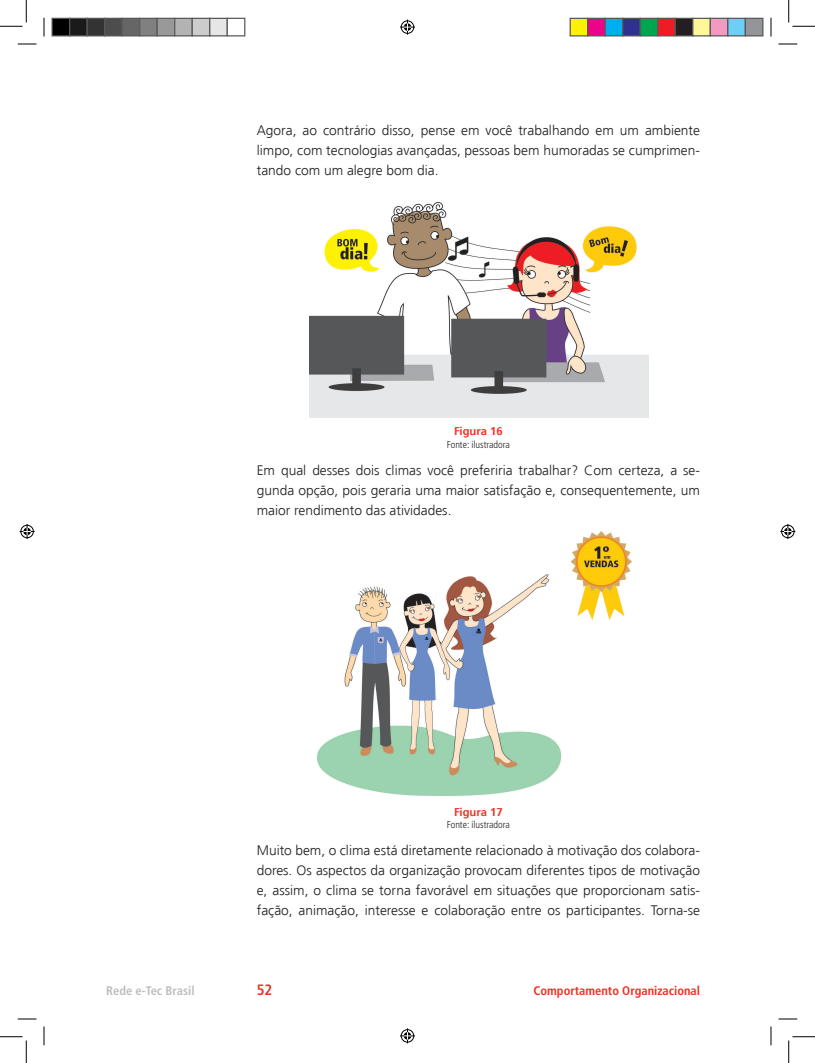
<style>
.page{position:relative;width:815px;height:1063px;background:#fff}
.page>*{position:absolute;margin:0;border:0;box-sizing:border-box;transform-origin:0 0}
.t1{font:700 condensed 15px "Frutiger LT Std";color:#ef3122}
.t2{font:300 13.75px/20px "Frutiger LT Std";color:#231f20;text-align:justify}
.t3{font:700 condensed 12.5px "Frutiger LT Std";color:#ef3122}
.t4{font:700 condensed 12.5px "Frutiger LT Std";color:#bcbdc0}
.t5{font:700 11.25px "Frutiger LT Std";color:#ef3122}
.t6{font:300 condensed 10px "Frutiger LT Std";color:#231f20}
</style>
<div class="page">
<img style="left:309px;top:202px;width:339px;height:216px">
<img style="left:317px;top:531px;width:314px;height:264px">
<svg style="left:18px;top:43px;width:18px;height:2px"></svg>
<svg style="left:778px;top:43px;width:19px;height:2px"></svg>
<svg style="left:18px;top:1018px;width:18px;height:1px"></svg>
<svg style="left:778px;top:1018px;width:19px;height:1px"></svg>
<svg style="left:43px;top:18px;width:2px;height:18px"></svg>
<svg style="left:43px;top:1026px;width:2px;height:19px"></svg>
<svg style="left:770px;top:18px;width:1px;height:18px"></svg>
<svg style="left:770px;top:1026px;width:1px;height:19px"></svg>
<svg style="left:0;top:0;width:27px;height:27px"></svg>
<svg style="left:0;top:1036px;width:27px;height:26px"></svg>
<svg style="left:788px;top:0;width:26px;height:27px"></svg>
<svg style="left:788px;top:1036px;width:26px;height:26px"></svg>
<svg style="left:400px;top:20px;width:15px;height:15px"></svg>
<svg style="left:400px;top:1028px;width:15px;height:15px"></svg>
<svg style="left:20px;top:524px;width:15px;height:15px"></svg>
<svg style="left:780px;top:524px;width:15px;height:15px"></svg>
<div style="left:52px;top:18px;width:18px;height:18px;background:#000"></div>
<div style="left:51px;top:18px;width:19px;height:18px;border:1px solid #595959"></div>
<div style="left:70px;top:18px;width:17px;height:18px;background:#1a1a1a"></div>
<div style="left:69px;top:18px;width:19px;height:18px;border:1px solid #595959"></div>
<div style="left:87px;top:18px;width:18px;height:18px;background:#333"></div>
<div style="left:86px;top:18px;width:19px;height:18px;border:1px solid #595959"></div>
<div style="left:105px;top:18px;width:17px;height:18px;background:#4d4d4d"></div>
<div style="left:104px;top:18px;width:19px;height:18px;border:1px solid #595959"></div>
<div style="left:122px;top:18px;width:18px;height:18px;background:#666"></div>
<div style="left:121px;top:18px;width:19px;height:18px;border:1px solid #595959"></div>
<div style="left:140px;top:18px;width:17px;height:18px;background:#808080"></div>
<div style="left:139px;top:18px;width:19px;height:18px;border:1px solid #595959"></div>
<div style="left:157px;top:18px;width:18px;height:18px;background:#999"></div>
<div style="left:156px;top:18px;width:19px;height:18px;border:1px solid #595959"></div>
<div style="left:175px;top:18px;width:17px;height:18px;background:#b3b3b3"></div>
<div style="left:174px;top:18px;width:19px;height:18px;border:1px solid #595959"></div>
<div style="left:192px;top:18px;width:18px;height:18px;background:#ccc"></div>
<div style="left:191px;top:18px;width:19px;height:18px;border:1px solid #595959"></div>
<div style="left:210px;top:18px;width:17px;height:18px;background:#e6e6e6"></div>
<div style="left:209px;top:18px;width:19px;height:18px;border:1px solid #595959"></div>
<div style="left:226px;top:18px;width:19px;height:18px;border:1px solid #595959"></div>
<div style="left:570px;top:18px;width:17px;height:18px;background:#fff101"></div>
<div style="left:569px;top:18px;width:19px;height:18px;border:1px solid #595959"></div>
<div style="left:587px;top:18px;width:18px;height:18px;background:#ed028c"></div>
<div style="left:587px;top:18px;width:18px;height:18px;border:1px solid #595959"></div>
<div style="left:605px;top:18px;width:17px;height:18px;background:#00aeef"></div>
<div style="left:604px;top:18px;width:19px;height:18px;border:1px solid #595959"></div>
<div style="left:622px;top:18px;width:18px;height:18px;background:#2e3092"></div>
<div style="left:622px;top:18px;width:18px;height:18px;border:1px solid #595959"></div>
<div style="left:640px;top:18px;width:17px;height:18px;background:#00a54f"></div>
<div style="left:639px;top:18px;width:19px;height:18px;border:1px solid #595959"></div>
<div style="left:657px;top:18px;width:18px;height:18px;background:#ee1d23"></div>
<div style="left:657px;top:18px;width:18px;height:18px;border:1px solid #595959"></div>
<div style="left:675px;top:18px;width:17px;height:18px;background:#231f20"></div>
<div style="left:674px;top:18px;width:19px;height:18px;border:1px solid #595959"></div>
<div style="left:692px;top:18px;width:18px;height:18px;background:#fff79a"></div>
<div style="left:692px;top:18px;width:18px;height:18px;border:1px solid #595959"></div>
<div style="left:710px;top:18px;width:17px;height:18px;background:#f499c2"></div>
<div style="left:709px;top:18px;width:19px;height:18px;border:1px solid #595959"></div>
<div style="left:727px;top:18px;width:18px;height:18px;background:#6bcff6"></div>
<div style="left:727px;top:18px;width:18px;height:18px;border:1px solid #595959"></div>
<div style="left:745px;top:18px;width:17px;height:18px;background:#939598"></div>
<div style="left:744px;top:18px;width:19px;height:18px;border:1px solid #595959"></div>
<p class="t2" style="left:257px;top:120px;width:444px">Agora, ao contrário disso, pense em você trabalhando em um ambiente limpo, com tecnologias avançadas, pessoas bem humoradas se cumprimen&shy;tando com um alegre bom dia.</p>
<p class="t5" style="left:454px;top:425px;width:50px">Figura 16</p>
<p class="t6" style="left:447px;top:439px;width:64px">Fonte: ilustradora</p>
<p class="t2" style="left:257px;top:460px;width:444px">Em qual desses dois climas você preferiria trabalhar? Com certeza, a se&shy;gunda opção, pois geraria uma maior satisfação e, consequentemente, um maior rendimento das atividades.</p>
<p class="t5" style="left:454px;top:805px;width:50px">Figura 17</p>
<p class="t6" style="left:447px;top:819px;width:64px">Fonte: ilustradora</p>
<p class="t2" style="left:257px;top:840px;width:444px">Muito bem, o clima está diretamente relacionado à motivação dos colabora&shy;dores. Os aspectos da organização provocam diferentes tipos de motivação e, assim, o clima se torna favorável em situações que proporcionam satis&shy;fação, animação, interesse e colaboração entre os participantes. Torna-se</p>
<p class="t4" style="left:106px;top:983px;width:90px">Rede e-Tec Brasil</p>
<p class="t1" style="left:257px;top:981px;width:17px">52</p>
<p class="t3" style="left:533px;top:983px;width:168px">Comportamento Organizacional</p>
</div>
